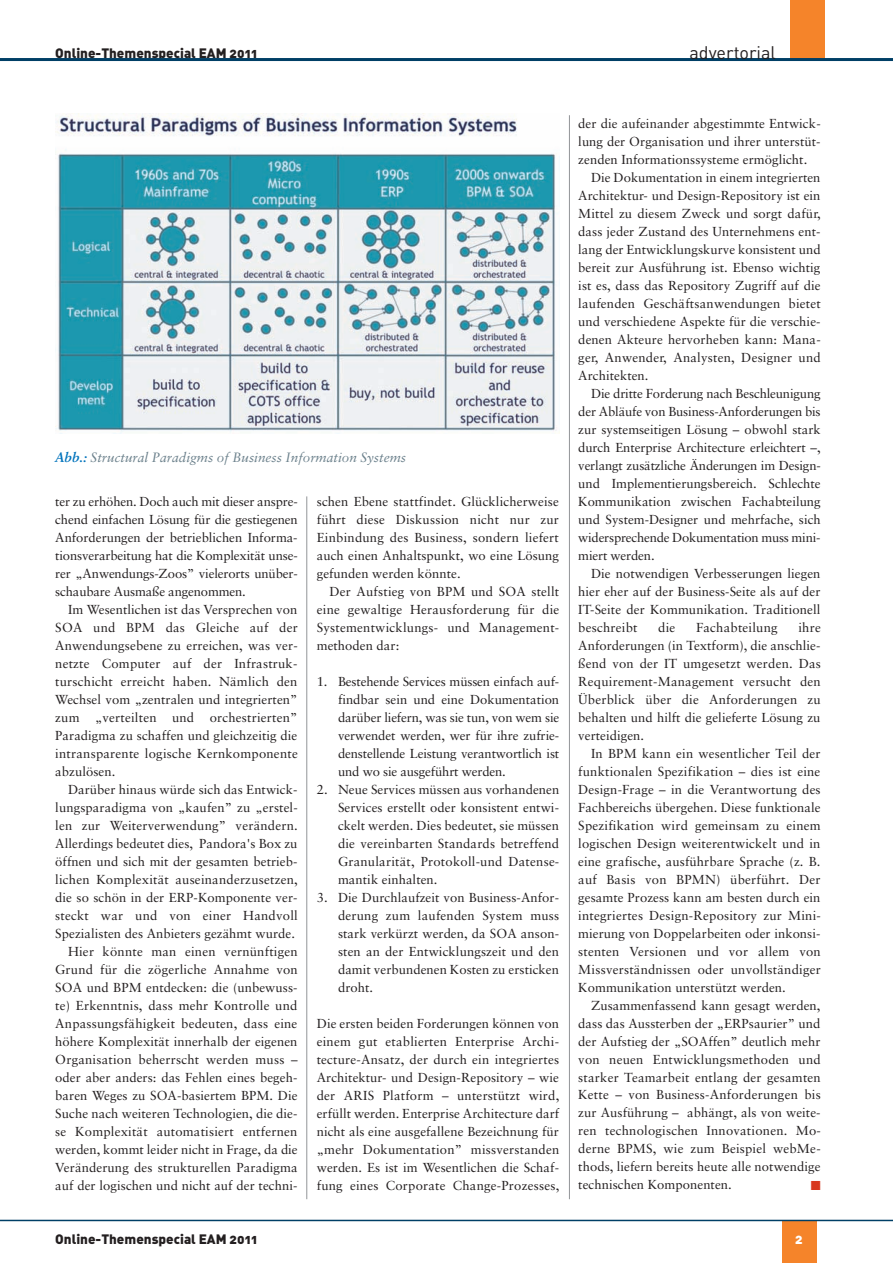
<style>
.page{position:relative;width:893px;height:1263px;background:#fff}
.page>*{position:absolute;margin:0;border:0;box-sizing:border-box;transform-origin:0 0}
.t1{font:18px "DIN";color:#231f20}
.t2{font:13.5px "DIN Black Alternate";color:#231f20}
.t3{font:italic 13.5px "Sabon";color:#6c818c}
.t4{font:13.5px "DIN Black Alternate";color:#fff}
.t5{font:13.05px/18px "Sabon";letter-spacing:.005em;color:#231f20;text-align:justify}
.t6{font:13.05px "Zapf Dingbats";color:#d8381e}
.s1{font-weight:700;color:#0073bc}
</style>
<div class="page">
<hr style="left:306px;top:496px;width:1px;height:703px;background:#939598">
<hr style="left:569px;top:115px;width:1px;height:1084px;background:#939598">
<div style="left:782px;top:1220px;width:34px;height:43px;background:#f5842a"></div>
<div style="left:791px;top:0;width:34px;height:60px;background:#f5842a"></div>
<hr style="left:0;top:58px;width:893px;height:3px;background:#003f66">
<hr style="left:0;top:1220px;width:893px;height:1px;background:#003f66">
<img style="left:55px;top:113px;width:502px;height:320px">
<p class="t2" style="left:55px;top:48px;width:204px">Online-Themenspecial EAM 2011</p>
<h1 class="t1" style="left:689px;top:46px;width:88px">advertorial</h1>
<p class="t3" style="left:55px;top:452px;width:352px"><span class="s1">Abb.:</span> Structural Paradigms of Business Information Systems</p>
<p class="t5" style="left:55px;top:493px;width:244px">ter zu erhöhen. Doch auch mit dieser anspre&shy;chend einfachen Lösung für die gestiegenen Anforderungen der betrieblichen Informa - tions verarbeitung hat die Komplexität unse&shy;rer „Anwendungs-Zoos” vielerorts unüber&shy;schaubare Ausmaße angenommen.</p>
<p class="t5" style="left:55px;top:601px;width:244px;text-indent:13px">Im Wesentlichen ist das Versprechen von SOA und BPM das Gleiche auf der Anwendungsebene zu erreichen, was ver&shy;netzte Computer auf der Infrastruk - turschicht erreicht haben. Nämlich den Wechsel vom „zentralen und integrierten” zum „verteilten und orchestrierten” Paradigma zu schaffen und gleichzeitig die intransparente logische Kernkomponente abzulösen.</p>
<p class="t5" style="left:55px;top:781px;width:244px;text-align:right">Darüber hinaus würde sich das Entwick - lungsparadigma von „kaufen” zu „erstel&shy;len zur Weiterverwendung” verändern.<br>Allerdings bedeutet dies, Pandora's Box zu öffnen und sich mit der gesamten betrieb&shy;lichen Komplexität auseinanderzusetzen, die so schön in der ERP-Komponente ver&shy;steckt war und von einer Handvoll Spezialisten des Anbieters gezähmt wurde.<br>Hier könnte man einen vernünftigen Grund für die zögerliche Annahme von SOA und BPM entdecken: die (unbewuss - te) Erkenntnis, dass mehr Kontrolle und Anpassungsfähigkeit bedeuten, dass eine höhere Komplexität innerhalb der eigenen Organisation beherrscht werden muss – oder aber anders: das Fehlen eines begeh&shy;baren Weges zu SOA-basiertem BPM. Die Suche nach weiteren Technologien, die die&shy;se Komplexität automatisiert entfernen werden, kommt leider nicht in Frage, da die Veränderung des strukturellen Paradigma auf der logischen und nicht auf der techni-</p>
<p class="t5" style="left:317px;top:493px;width:244px">schen Ebene stattfindet. Glücklicherweise führt diese Diskussion nicht nur zur Einbindung des Business, sondern liefert auch einen Anhaltspunkt, wo eine Lösung gefunden werden könnte.</p>
<p class="t5" style="left:317px;top:583px;width:244px;text-indent:13px">Der Aufstieg von BPM und SOA stellt eine gewaltige Herausforderung für die Systementwicklungs- und Management - methoden dar:</p>
<p class="t5" style="left:338px;top:673px;width:223px;text-indent:-21px">1. Bestehende Services müssen einfach auf&shy;findbar sein und eine Dokumen tation darüber liefern, was sie tun, von wem sie verwendet werden, wer für ihre zufrie&shy;denstellende Leistung verantwortlich ist und wo sie ausgeführt werden.</p>
<p class="t5" style="left:338px;top:781px;width:223px;text-indent:-21px">2. Neue Services müssen aus vorhandenen Services erstellt oder konsistent entwi - ckelt werden. Dies bedeutet, sie müssen die vereinbarten Standards betreffend Granularität, Protokoll-und Datense - man tik einhalten.</p>
<p class="t5" style="left:338px;top:889px;width:223px;text-indent:-21px">3. Die Durchlaufzeit von Business-Anfor - derung zum laufenden System muss stark verkürzt werden, da SOA anson&shy;sten an der Entwicklungszeit und den damit verbundenen Kosten zu ersticken droht.</p>
<p class="t5" style="left:317px;top:1015px;width:244px">Die ersten beiden Forderungen können von einem gut etablierten Enterprise Archi - tecture-Ansatz, der durch ein integriertes Architektur- und Design-Repository – wie der ARIS Platform – unterstützt wird, erfüllt werden. Enterprise Architecture darf nicht als eine ausgefallene Bezeichnung für „mehr Dokumentation” missverstanden werden. Es ist im Wesentlichen die Schaf - fung eines Corporate Change-Prozesses,</p>
<p class="t5" style="left:578px;top:115px;width:244px">der die aufeinander abgestimmte Entwick - lung der Organisation und ihrer unterstüt&shy;zenden Informationssysteme ermöglicht.</p>
<p class="t5" style="left:578px;top:169px;width:244px;text-indent:13px">Die Dokumentation in einem integrierten Architektur- und Design-Repository ist ein Mittel zu diesem Zweck und sorgt dafür, dass jeder Zustand des Unternehmens ent&shy;lang der Entwicklungskurve konsistent und bereit zur Ausführung ist. Ebenso wichtig ist es, dass das Repository Zugriff auf die laufenden Geschäftsanwendungen bietet und verschiedene Aspekte für die verschie&shy;denen Akteure hervorheben kann: Mana - ger, Anwender, Analysten, Designer und Architekten.</p>
<p class="t5" style="left:578px;top:385px;width:244px;text-indent:13px">Die dritte Forderung nach Beschleu nigung der Abläufe von Business-Anfor derungen bis zur systemseitigen Lösung – obwohl stark durch Enterprise Architec ture erleichtert –, verlangt zusätzliche Änderungen im Design&shy;und Implemen tierungsbereich. Schlechte Kommunikation zwischen Fachabteilung und System-Designer und mehrfache, sich widersprechende Dokumentation muss mini&shy;miert werden.</p>
<p class="t5" style="left:578px;top:565px;width:244px;text-indent:13px">Die notwendigen Verbesserungen liegen hier eher auf der Business-Seite als auf der IT-Seite der Kommunikation. Traditionell beschreibt</p>
<p class="t5" style="left:578px;top:619px;width:244px;text-indent:220px">ihre Anforderungen (in Textform), die anschlie&shy;ßend von der IT umgesetzt werden. Das Requirement-Management versucht den Überblick über die Anforderungen zu behalten und hilft die gelieferte Lösung zu verteidigen.</p>
<p class="t5" style="left:578px;top:745px;width:244px;text-indent:13px">In BPM kann ein wesentlicher Teil der funktionalen Spezifikation – dies ist eine Design-Frage – in die Verantwortung des Fachbereichs übergehen. Diese funktionale Spezifikation wird gemeinsam zu einem logischen Design weiterentwickelt und in eine grafische, ausführbare Sprache (z. B. auf Basis von BPMN) überführt. Der gesamte Prozess kann am besten durch ein integriertes Design-Repository zur Mini - mierung von Doppelarbeiten oder inkonsi&shy;stenten Versionen und vor allem von Missverständnissen oder unvollständiger Kommunikation unterstützt werden.</p>
<p class="t5" style="left:578px;top:997px;width:244px;text-indent:13px">Zusammenfassend kann gesagt werden, dass das Aussterben der „ERPsaurier” und der Aufstieg der „SOAffen” deutlich mehr von neuen Entwicklungsmethoden und starker Teamarbeit entlang der gesamten Kette – von Business-Anforderungen bis zur Ausführung – abhängt, als von weite&shy;ren technologischen Innovationen. Mo - derne BPMS, wie zum Beispiel webMe - thods, liefern bereits heute alle notwendige technischen Komponenten.</p>
<p class="t5" style="left:658px;top:619px;width:19px">die</p>
<p class="t5" style="left:696px;top:619px;width:83px">Fachabteilung</p>
<p class="t6" style="left:811px;top:1179px;width:11px">■</p>
<p class="t2" style="left:55px;top:1234px;width:204px">Online-Themenspecial EAM 2011</p>
<p class="t4" style="left:795px;top:1234px;width:9px">2</p>
</div>
